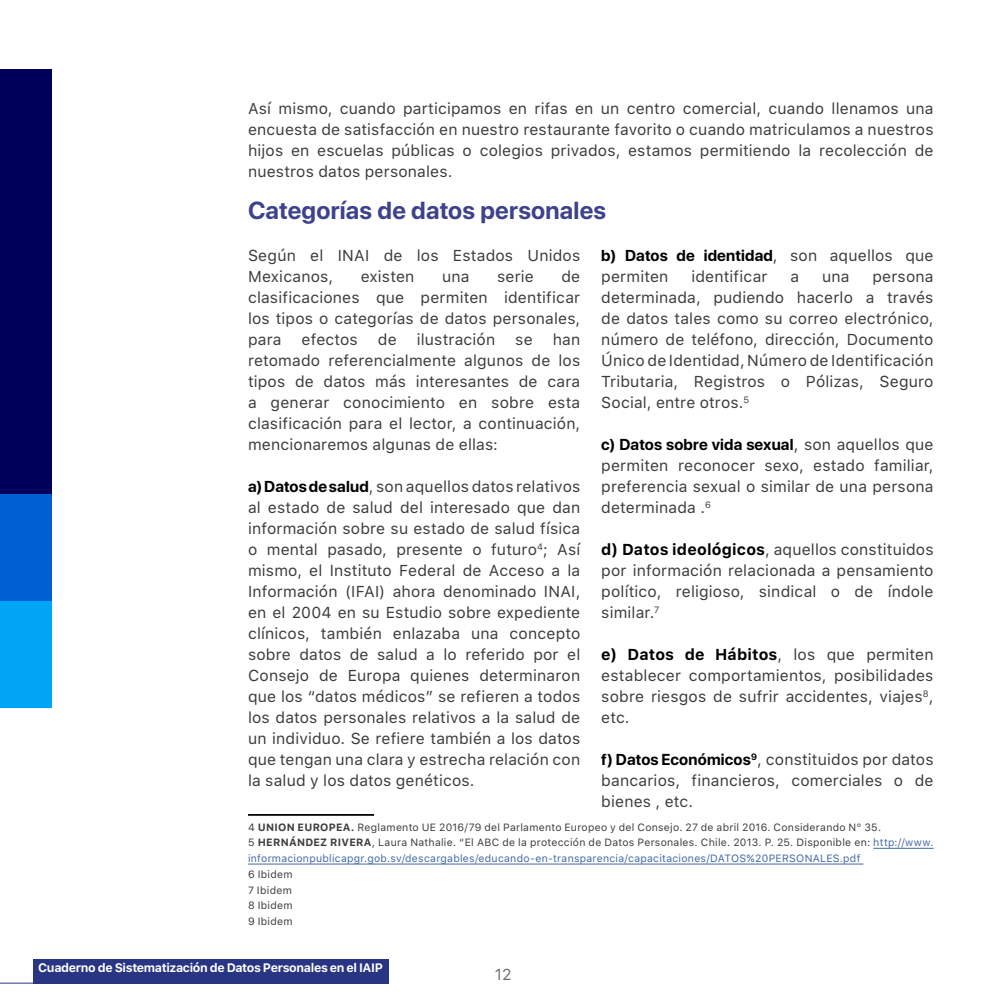
<style>
.page{position:relative;width:1008px;height:1008px;background:#fff}
.page>*{position:absolute;margin:0;border:0;box-sizing:border-box;transform-origin:0 0}
.t1{font:700 24.5px "SF Pro Display";letter-spacing:.01em;color:#3d428d}
.t2{font:15.75px/21px "SF Pro Text";letter-spacing:.01em;color:#3c3c3b;text-align:justify}
.t3{font:700 15.75px "SF Pro Display";letter-spacing:.01em;color:#000}
.t4{font:15.75px "SF Pro Text";color:#706f6f}
.t5{font:700 12.25px "SF Pro Text";letter-spacing:-.03em;color:#fff}
.t6{font:10.5px/15.8px "SF Pro Text";letter-spacing:.025em;color:#3c3c3b}
.s1{font-family:"SF Pro Text";font-weight:400;color:#3c3c3b}
.s2{font-weight:700;color:#000}
.s3{font-family:"SF Pro Display";font-weight:700;color:#000}
.s4{font-weight:700}
.s5{color:#3f68a5}
</style>
<div class="page">
<hr style="left:0;top:983px;width:383px;height:1px;background:#283583">
<div style="left:33px;top:959px;width:356px;height:25px;background:#283583"></div>
<div style="left:0;top:69px;width:52px;height:425px;background:#00005a"></div>
<div style="left:0;top:494px;width:52px;height:107px;background:#005fd3"></div>
<div style="left:0;top:601px;width:52px;height:107px;background:#00a5f5"></div>
<hr style="left:248px;top:814px;width:126px;height:2px;background:#000">
<hr style="left:873px;top:848px;width:61px;height:1px;background:#3f68a5">
<hr style="left:248px;top:864px;width:615px;height:1px;background:#3f68a5">
<p class="t2" style="left:248px;top:99px;width:687px">Así mismo, cuando participamos en rifas en un centro comercial, cuando llenamos una encuesta de satisfacción en nuestro restaurante favorito o cuando matriculamos a nuestros hijos en escuelas públicas o colegios privados, estamos permitiendo la recolección de nuestros datos personales.</p>
<h1 class="t1" style="left:248px;top:196px;width:360px">Categorías de datos personales</h1>
<p class="t2" style="left:248px;top:246px;width:334px">Según el INAI de los Estados Unidos<br>Mexicanos,</p>
<p class="t3" style="left:601px;top:247px;width:334px">b) Datos de identidad<span class="s1">, son aquellos que</span></p>
<p class="t2" style="left:601px;top:267px;width:69px">permiten</p>
<p class="t2" style="left:691px;top:267px;width:78px">identificar</p>
<p class="t2" style="left:790px;top:267px;width:10px">a</p>
<p class="t2" style="left:822px;top:267px;width:29px">una</p>
<p class="t2" style="left:361px;top:267px;width:55px">existen</p>
<p class="t2" style="left:442px;top:267px;width:29px">una</p>
<p class="t2" style="left:497px;top:267px;width:38px">serie</p>
<p class="t2" style="left:248px;top:267px;width:334px;text-indent:313px">de clasificaciones que permiten identificar los tipos o categorías de datos personales, para</p>
<p class="t2" style="left:601px;top:267px;width:334px;text-indent:271px">persona determinada, pudiendo hacerlo a través de datos tales como su correo electrónico, número de teléfono, dirección, Documento Único de Identidad, Número de Identificación Tributaria, Registros o Pólizas, Seguro Social, entre otros.<sup>5</sup></p>
<p class="t3" style="left:601px;top:436px;width:334px">c) Datos sobre vida sexual<span class="s1">, son aquellos que</span></p>
<p class="t2" style="left:601px;top:456px;width:334px">permiten reconocer sexo, estado familiar, preferencia sexual o similar de una persona determinada .<sup>6</sup></p>
<p class="t2" style="left:601px;top:540px;width:334px"><span class="s2">d) Datos ideológicos</span>, aquellos constituidos por información relacionada a pensamiento político, religioso, sindical o de índole similar.<sup>7</sup></p>
<p class="t2" style="left:601px;top:645px;width:334px"><span class="s2">e) Datos de Hábitos</span>, los que permiten establecer comportamientos, posibilidades sobre riesgos de sufrir accidentes, viajes<sup>8</sup>, etc.</p>
<p class="t2" style="left:601px;top:750px;width:334px"><span class="s3">f) Datos Económicos</span><sup>9</sup>, constituidos por datos bancarios, financieros, comerciales o de bienes , etc.</p>
<p class="t2" style="left:302px;top:330px;width:58px">efectos</p>
<p class="t2" style="left:378px;top:330px;width:20px">de</p>
<p class="t2" style="left:417px;top:330px;width:80px">ilustración</p>
<p class="t2" style="left:515px;top:330px;width:19px">se</p>
<p class="t2" style="left:248px;top:330px;width:334px;text-indent:305px">han retomado referencialmente algunos de los tipos de datos más interesantes de cara a generar conocimiento en sobre esta clasificación para el lector, a continuación, mencionaremos algunas de ellas:</p>
<p class="t2" style="left:248px;top:477px;width:334px"><span class="s3">a) Datos de salud</span>, son aquellos datos relativos al estado de salud del interesado que dan información sobre su estado de salud física o mental pasado, presente o futuro<sup>4</sup>; Así mismo, el Instituto Federal de Acceso a la Información (IFAI) ahora denominado INAI, en el 2004 en su Estudio sobre expediente clínicos, también enlazaba una concepto sobre datos de salud a lo referido por el Consejo de Europa quienes determinaron que los “datos médicos” se refieren a todos los datos personales relativos a la salud de un individuo. Se refiere también a los datos que tengan una clara y estrecha relación con la salud y los datos genéticos.</p>
<p class="t6" style="left:248px;top:819px;width:687px">4 <span class="s4">UNION EUROPEA.</span> Reglamento UE 2016/79 del Parlamento Europeo y del Consejo. 27 de abril 2016. Considerando N° 35.<br>5 <span class="s4">HERNÁNDEZ RIVERA</span>, Laura Nathalie. “El ABC de la protección de Datos Personales. Chile. 2013. P. 25. Disponible en: <span class="s5">http://www. informacionpublicapgr.gob.sv/descargables/educando-en-transparencia/capacitaciones/DATOS%20PERSONALES.pdf</span></p>
<p class="t6" style="left:248px;top:867px;width:46px;text-align:justify">6 Ibidem 7 Ibidem 8 Ibidem 9 Ibidem</p>
<p class="t5" style="left:38px;top:961px;width:346px">Cuaderno de Sistematización de Datos Personales en el IAIP</p>
<p class="t4" style="left:495px;top:963px;width:18px">12</p>
</div>
